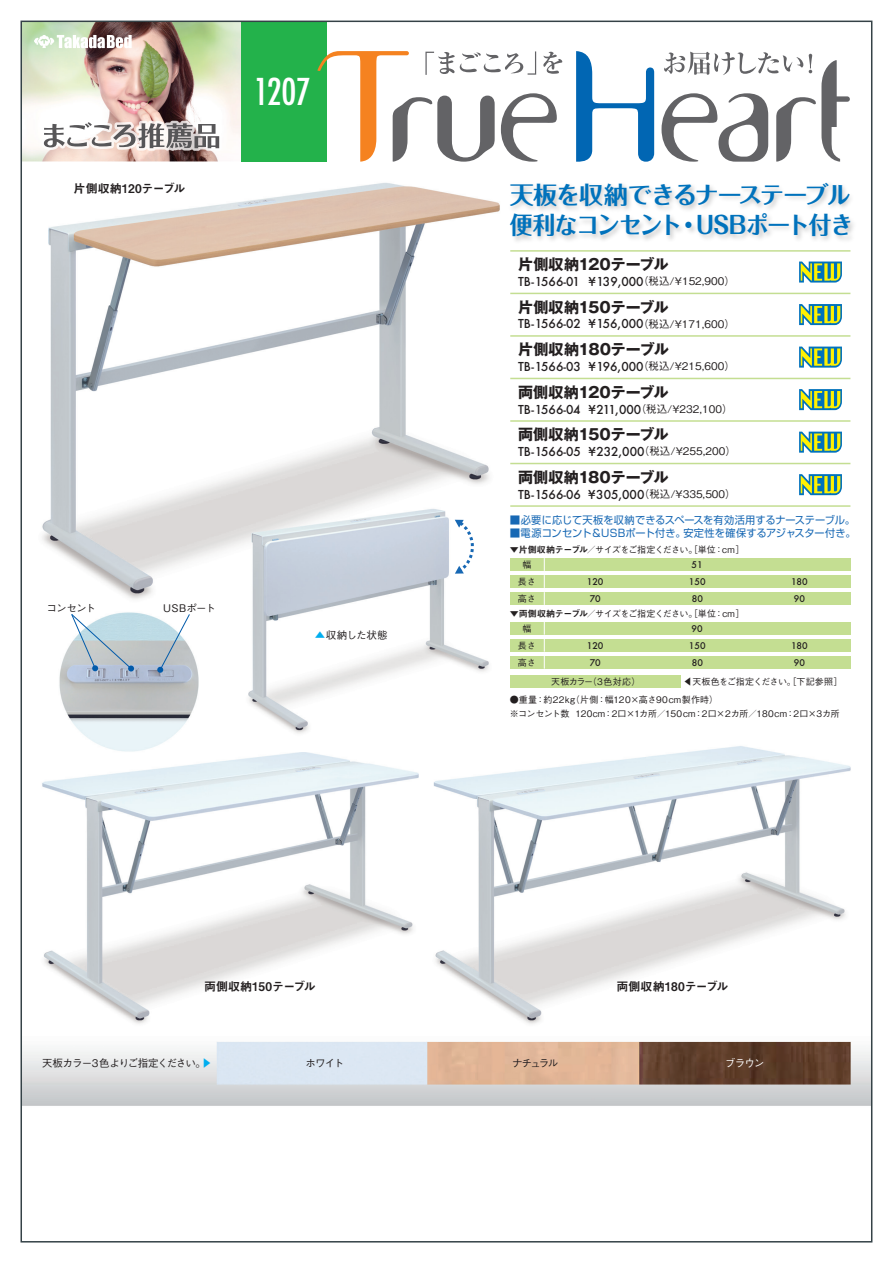
<style>
.page{position:relative;width:893px;height:1263px;background:#fff}
.page>*{position:absolute;margin:0;border:0;box-sizing:border-box;transform-origin:0 0}
.t1{font:500 condensed 36px "Futura";color:#fff}
.t2{font:700 24px/30px "Folk";letter-spacing:-.045em;color:#0072bc}
.t3{font:700 15px "Gothic MB101 Pro";letter-spacing:-.005em;color:#231f20}
.t4{font:500 12px "Futura";color:#231f20}
.t5{font:12px "Midashi Go Pro MB31";letter-spacing:-.005em;color:#231f20}
.t6{font:10.5px "Shin Go Pro";letter-spacing:.015em;color:#1768b4}
.t7{font:500 10.5px "Gothic BBB Pro";letter-spacing:-.07em;color:#231f20}
.t8{font:500 10.5px "Gothic BBB Pro";color:#fff}
.t9{font:500 9px/13.5px "Gothic BBB Pro";color:#231f20}
.t10{font:500 9px/14.7px "Gothic BBB Pro";letter-spacing:-.06em;color:#231f20}
.t11{font:500 9px "Futura";color:#231f20}
.t12{font:500 9px "Gothic BBB Pro";letter-spacing:-.02em;color:#231f20}
.t13{font:500 9px "Gothic BBB Pro";letter-spacing:.03em;color:#231f20}
.s1{font-family:"Gothic BBB Pro";font-size:10.5px}
.s2{font-family:"Midashi Go Pro MB31";font-weight:400}
.s3{color:#00aeef}
</style>
<div class="page">
<img style="left:24px;top:24px;width:845px;height:1082px">
<div style="left:241px;top:21px;width:85px;height:141px;background:#23b24b"></div>
<svg style="left:576px;top:51px;width:78px;height:111px"></svg>
<svg style="left:317px;top:51px;width:245px;height:111px"></svg>
<svg style="left:661px;top:52px;width:189px;height:110px"></svg>
<svg style="left:799px;top:432px;width:43px;height:21px"></svg>
<svg style="left:799px;top:474px;width:43px;height:21px"></svg>
<hr style="left:510px;top:463px;width:340px;height:1px;background:#c4de92">
<hr style="left:510px;top:505px;width:340px;height:2px;background:#c4de92">
<hr style="left:510px;top:420px;width:340px;height:2px;background:#c4de92">
<svg style="left:799px;top:389px;width:43px;height:21px"></svg>
<hr style="left:510px;top:378px;width:340px;height:1px;background:#c4de92">
<svg style="left:799px;top:347px;width:43px;height:21px"></svg>
<hr style="left:510px;top:335px;width:340px;height:2px;background:#c4de92">
<svg style="left:799px;top:304px;width:43px;height:21px"></svg>
<hr style="left:510px;top:293px;width:340px;height:1px;background:#c4de92">
<svg style="left:799px;top:261px;width:43px;height:22px"></svg>
<hr style="left:510px;top:250px;width:340px;height:2px;background:#c4de92">
<svg style="left:34px;top:35px;width:98px;height:13px"></svg>
<svg style="left:41px;top:120px;width:181px;height:31px"></svg>
<div style="left:510px;top:558px;width:340px;height:13px;background:#c4de92"></div>
<div style="left:510px;top:575px;width:340px;height:13px;background:#c4de92"></div>
<div style="left:510px;top:592px;width:340px;height:13px;background:#c4de92"></div>
<svg style="left:544px;top:558px;width:1px;height:47px"></svg>
<div style="left:510px;top:675px;width:170px;height:13px;background:#c4de92"></div>
<div style="left:510px;top:622px;width:340px;height:13px;background:#c4de92"></div>
<div style="left:510px;top:639px;width:340px;height:13px;background:#c4de92"></div>
<div style="left:510px;top:656px;width:340px;height:13px;background:#c4de92"></div>
<svg style="left:544px;top:622px;width:1px;height:47px"></svg>
<svg style="left:157px;top:613px;width:33px;height:60px"></svg>
<svg style="left:71px;top:613px;width:63px;height:58px;background:#becfd8"></svg>
<svg style="left:455px;top:519px;width:22px;height:56px"></svg>
<img style="left:504px;top:178px;width:359px;height:69px">
<h1 class="t1" style="left:254px;top:69px;width:58px">1207</h1>
<p class="t5" style="left:74px;top:179px;width:113px">片側収納120テーブル</p>
<h2 class="t2" style="left:510px;top:178px;width:345px">天板を収納できるナーステーブル便利なコンセント・USBポート付き</h2>
<p class="t3" style="left:518px;top:252px;width:152px">片側収納120テーブル</p>
<p class="t4" style="left:518px;top:273px;width:218px">TB-1566-01 ¥139,000<span class="s1">（税込/¥152,900）</span></p>
<p class="t3" style="left:518px;top:295px;width:152px">片側収納150テーブル</p>
<p class="t4" style="left:518px;top:316px;width:218px">TB-1566-02 ¥156,000<span class="s1">（税込/¥171,600）</span></p>
<p class="t3" style="left:518px;top:337px;width:152px">片側収納180テーブル</p>
<p class="t4" style="left:518px;top:358px;width:218px">TB-1566-03 ¥196,000<span class="s1">（税込/¥215,600）</span></p>
<p class="t3" style="left:518px;top:380px;width:152px">両側収納120テーブル</p>
<p class="t4" style="left:518px;top:401px;width:216px">TB-1566-04 ¥211,000<span class="s1">（税込/¥232,100）</span></p>
<p class="t3" style="left:518px;top:422px;width:152px">両側収納150テーブル</p>
<p class="t4" style="left:518px;top:443px;width:219px">TB-1566-05 ¥232,000<span class="s1">（税込/¥255,200）</span></p>
<p class="t3" style="left:518px;top:465px;width:152px">両側収納180テーブル</p>
<p class="t4" style="left:518px;top:486px;width:219px">TB-1566-06 ¥305,000<span class="s1">（税込/¥335,500）</span></p>
<p class="t6" style="left:510px;top:511px;width:347px">■必要に応じて天板を収納できるスペースを有効活用するナーステーブル。</p>
<p class="t6" style="left:510px;top:524px;width:348px">■電源コンセント＆USBポート付き。安定性を確保するアジャスター付き。</p>
<p class="t10" style="left:522px;top:541px;width:224px;text-indent:-13px">▼<span class="s2">片側収納テーブル</span>／サイズをご指定ください。［単位：cm］幅</p>
<p class="t11" style="left:692px;top:558px;width:13px">51</p>
<p class="t7" style="left:47px;top:599px;width:51px">コンセント</p>
<p class="t7" style="left:163px;top:599px;width:54px">USBポート</p>
<p class="t7" style="left:315px;top:627px;width:74px"><span class="s3">▲</span>収納した状態</p>
<p class="t9" style="left:518px;top:574px;width:19px">長さ</p>
<p class="t11" style="left:587px;top:575px;width:18px">120</p>
<p class="t11" style="left:689px;top:575px;width:18px">150</p>
<p class="t11" style="left:791px;top:575px;width:18px">180</p>
<p class="t9" style="left:518px;top:591px;width:19px">高さ</p>
<p class="t11" style="left:590px;top:592px;width:13px">70</p>
<p class="t11" style="left:692px;top:592px;width:13px">80</p>
<p class="t11" style="left:794px;top:592px;width:13px">90</p>
<p class="t10" style="left:522px;top:605px;width:224px;text-indent:-13px">▼<span class="s2">両側収納テーブル</span>／サイズをご指定ください。［単位：cm］幅</p>
<p class="t11" style="left:692px;top:622px;width:13px">90</p>
<p class="t9" style="left:518px;top:638px;width:19px">長さ</p>
<p class="t11" style="left:587px;top:639px;width:18px">120</p>
<p class="t11" style="left:689px;top:639px;width:18px">150</p>
<p class="t11" style="left:791px;top:639px;width:18px">180</p>
<p class="t9" style="left:518px;top:655px;width:19px">高さ</p>
<p class="t11" style="left:590px;top:656px;width:13px">70</p>
<p class="t11" style="left:692px;top:656px;width:13px">80</p>
<p class="t11" style="left:794px;top:656px;width:13px">90</p>
<p class="t13" style="left:551px;top:674px;width:91px">天板カラー（3色対応）</p>
<p class="t9" style="left:696px;top:677px;width:10px;rotate:90deg">▼</p>
<p class="t12" style="left:692px;top:674px;width:152px">天板色をご指定ください。［下記参照］</p>
<p class="t9" style="left:510px;top:692px;width:332px">●重量：約22kg（片側：幅120×高さ90cm製作時）<br>※コンセント数 120cm：2口×1カ所／150cm：2口×2カ所／180cm：2口×3カ所</p>
<p class="t5" style="left:204px;top:976px;width:113px">両側収納150テーブル</p>
<p class="t5" style="left:617px;top:976px;width:114px">両側収納180テーブル</p>
<p class="t7" style="left:42px;top:1055px;width:171px">天板カラー3色よりご指定ください。<span class="s3">▶</span></p>
<p class="t7" style="left:305px;top:1055px;width:40px">ホワイト</p>
<p class="t7" style="left:512px;top:1055px;width:48px">ナチュラル</p>
<p class="t8" style="left:725px;top:1055px;width:41px">ブラウン</p>
</div>
